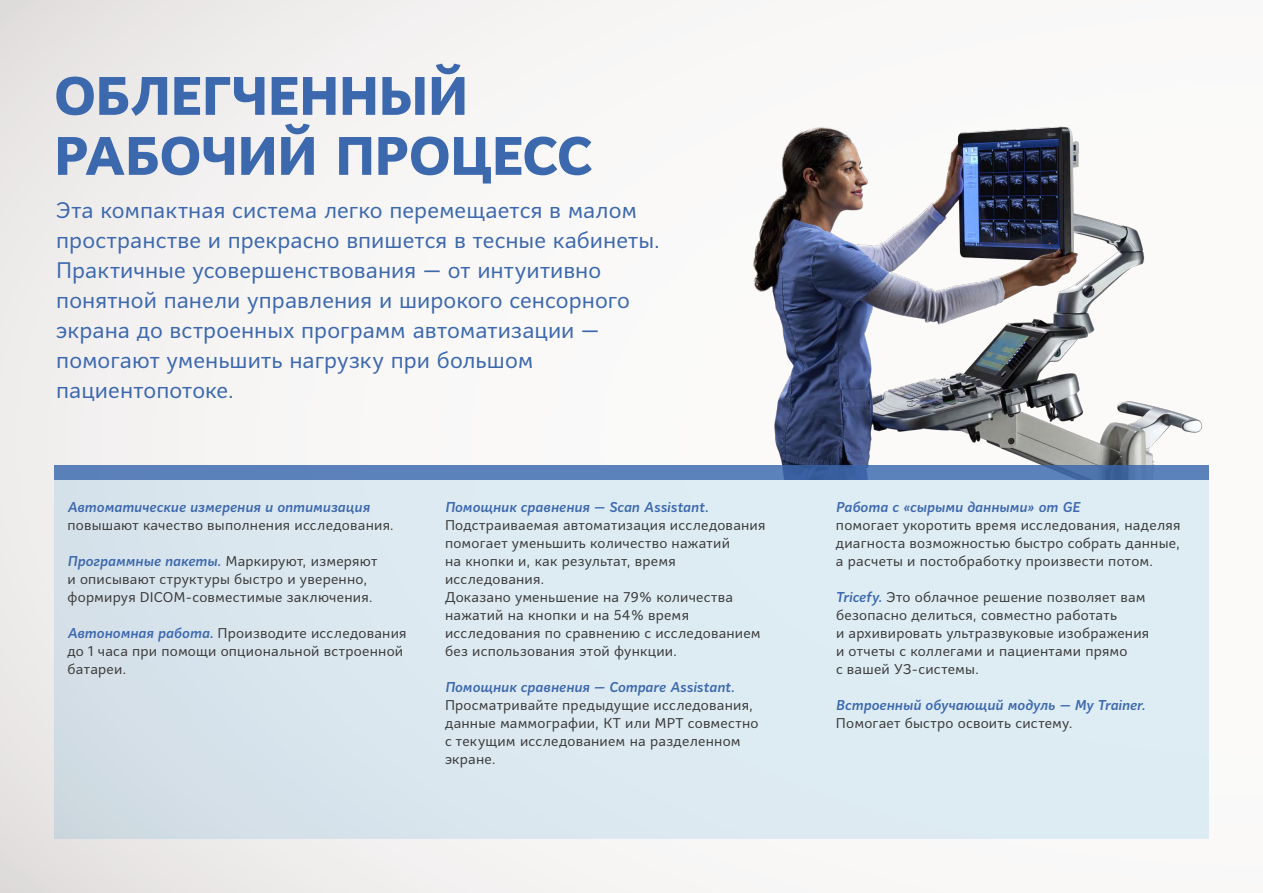
<style>
.page{position:relative;width:1263px;height:893px;background:#fff}
.page>*{position:absolute;margin:0;border:0;box-sizing:border-box;transform-origin:0 0}
.t1{font:800 54px/60px "Mediator";letter-spacing:-.005em;color:#3c68ae}
.t2{font:22.5px/30px "Mediator";letter-spacing:.005em;color:#3c68ae}
.t3{font:italic 700 14.25px "Mediator";letter-spacing:.01em;color:#3c68ae}
.t4{font:14.1px/18px "Mediator";letter-spacing:.015em;color:#393939}
.s1{font-weight:400;font-style:normal;font-size:14.1px;color:#393939}
.s2{font-weight:700;font-style:italic;font-size:14.25px;color:#3c68ae}
</style>
<div class="page">
<div style="left:0;top:0;width:1263px;height:893px;background:linear-gradient(to right,#f0eeed,#fdfcfc)"></div>
<img style="left:709px;top:97px;width:500px;height:368px">
<div style="left:54px;top:465px;width:1155px;height:374px;background:#ddebf2"></div>
<svg style="left:54px;top:465px;width:1155px;height:14px;background:#577db6"></svg>
<h1 class="t1" style="left:54px;top:67px;width:539px">ОБЛЕГЧЕННЫЙ<br>РАБОЧИЙ ПРОЦЕСС</h1>
<p class="t2" style="left:56px;top:195px;width:605px">Эта компактная система легко перемещается в малом пространстве и прекрасно впишется в тесные кабинеты.<br>Практичные усовершенствования — от интуитивно понятной панели управления и широкого сенсорного экрана до встроенных программ автоматизации — помогают уменьшить нагрузку при большом пациентопотоке.</p>
<p class="t3" style="left:68px;top:498px;width:304px">Автоматические измерения и оптимизация</p>
<p class="t4" style="left:68px;top:516px;width:328px">повышают качество выполнения исследования.</p>
<p class="t3" style="left:68px;top:552px;width:311px">Программные пакеты. <span class="s1">Маркируют, измеряют</span></p>
<p class="t4" style="left:68px;top:570px;width:307px">и описывают структуры быстро и уверенно, формируя DICOM-совместимые заключения.</p>
<p class="t4" style="left:68px;top:624px;width:341px"><span class="s2">Автономная работа.</span> Производите исследования до 1 часа при помощи опциональной встроенной батареи.</p>
<p class="t3" style="left:445px;top:498px;width:265px">Помощник сравнения — Scan Assistant.</p>
<p class="t4" style="left:445px;top:516px;width:322px">Подстраиваемая автоматизация исследования помогает уменьшить количество нажатий<br>на кнопки и, как результат, время исследования.<br>Доказано уменьшение на 79% количества нажатий на кнопки и на 54% время исследования по сравнению с исследованием без использования этой функции.</p>
<p class="t3" style="left:445px;top:678px;width:291px">Помощник сравнения — Compare Assistant.</p>
<p class="t4" style="left:445px;top:696px;width:315px">Просматривайте предыдущие исследования, данные маммографии, КТ или МРТ совместно с текущим исследованием на разделенном экране.</p>
<p class="t3" style="left:836px;top:498px;width:245px">Работа с «сырыми данными» от GE</p>
<p class="t4" style="left:836px;top:516px;width:346px;text-align:justify">помогает укоротить время исследования, наделяя диагноста возможностью быстро собрать данные, а расчеты и постобработку произвести потом.</p>
<p class="t4" style="left:836px;top:588px;width:315px"><span class="s2">Tricefy.</span> Это облачное решение позволяет вам безопасно делиться, совместно работать<br>и архивировать ультразвуковые изображения и отчеты с коллегами и пациентами прямо<br>с вашей УЗ-системы.</p>
<p class="t3" style="left:836px;top:696px;width:311px">Встроенный обучающий модуль — My Trainer.</p>
<p class="t4" style="left:836px;top:714px;width:238px">Помогает быстро освоить систему.</p>
</div>
